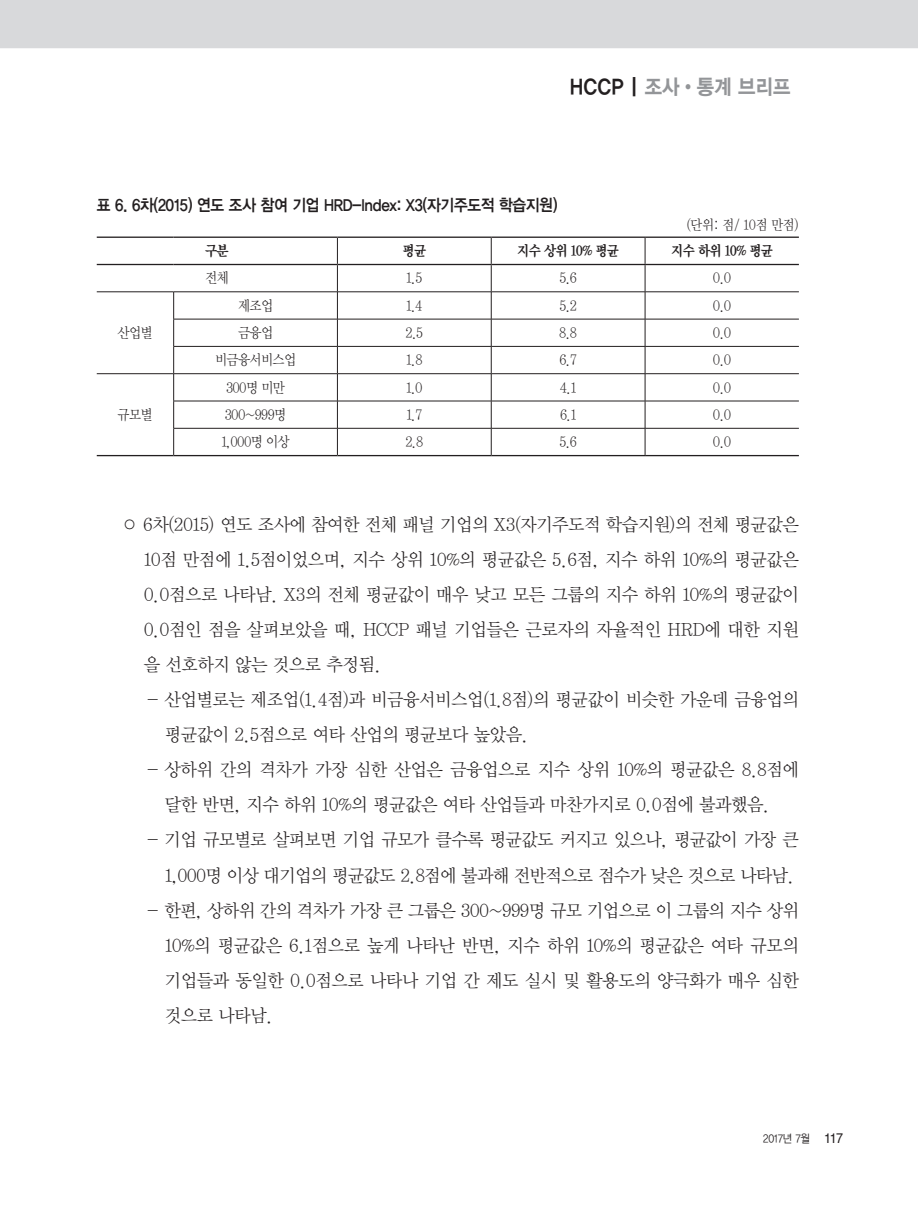
<style>
.page{position:relative;width:918px;height:1226px;background:#fff}
.page>*{position:absolute;margin:0;border:0;box-sizing:border-box;transform-origin:0 0}
.t1{font:21px "YDVYGO15";color:#939598;scale:.9 1}
.t2{font:18.2px/35px "YDVY Mj O12";letter-spacing:-.025em;color:#231f20;text-align:justify;scale:.96 1}
.t3{font:16.45px "YDVYGO14";letter-spacing:-.02em;color:#231f20;scale:.9 1}
.t4{font:14.35px "YDVY Mj O12";letter-spacing:-.05em;color:#231f20;scale:.9 1}
.t5{font:14.35px "YDVY Mj O15";letter-spacing:-.05em;color:#231f20;scale:.9 1}
.t6{font:14px "YDVY Mj O12";letter-spacing:-.025em;color:#231f20;scale:.9 1}
.t7{font:11.38px "YDVYGO12";color:#231f20;scale:.9 1}
.s1{color:#231f20}
.s2{font-family:"Helvetica";font-size:14px}
</style>
<div class="page">
<div style="left:0;top:0;width:918px;height:98px;background:#d8d9db"></div>
<div style="left:0;top:48px;width:918px;height:50px;background:#fff"></div>
<hr style="left:97px;top:291px;width:77px;height:1px;background:#231f20">
<hr style="left:174px;top:291px;width:163px;height:1px;background:#231f20">
<hr style="left:337px;top:291px;width:154px;height:1px;background:#231f20">
<hr style="left:491px;top:291px;width:154px;height:1px;background:#231f20">
<hr style="left:645px;top:291px;width:154px;height:1px;background:#231f20">
<hr style="left:173px;top:319px;width:164px;height:1px;background:#231f20">
<hr style="left:337px;top:319px;width:154px;height:1px;background:#231f20">
<hr style="left:491px;top:319px;width:154px;height:1px;background:#231f20">
<hr style="left:645px;top:319px;width:154px;height:1px;background:#231f20">
<hr style="left:173px;top:346px;width:164px;height:1px;background:#231f20">
<hr style="left:337px;top:346px;width:154px;height:1px;background:#231f20">
<hr style="left:491px;top:346px;width:154px;height:1px;background:#231f20">
<hr style="left:645px;top:346px;width:154px;height:1px;background:#231f20">
<hr style="left:97px;top:373px;width:77px;height:1px;background:#231f20">
<hr style="left:174px;top:373px;width:163px;height:1px;background:#231f20">
<hr style="left:337px;top:373px;width:154px;height:1px;background:#231f20">
<hr style="left:491px;top:373px;width:154px;height:1px;background:#231f20">
<hr style="left:645px;top:373px;width:154px;height:1px;background:#231f20">
<hr style="left:173px;top:400px;width:164px;height:1px;background:#231f20">
<hr style="left:337px;top:400px;width:154px;height:1px;background:#231f20">
<hr style="left:491px;top:400px;width:154px;height:1px;background:#231f20">
<hr style="left:645px;top:400px;width:154px;height:1px;background:#231f20">
<hr style="left:173px;top:428px;width:164px;height:1px;background:#231f20">
<svg style="left:173px;top:292px;width:1px;height:163px"></svg>
<hr style="left:337px;top:428px;width:154px;height:1px;background:#231f20">
<svg style="left:337px;top:238px;width:1px;height:217px"></svg>
<hr style="left:491px;top:428px;width:154px;height:1px;background:#231f20">
<svg style="left:491px;top:238px;width:1px;height:217px"></svg>
<hr style="left:645px;top:428px;width:154px;height:1px;background:#231f20">
<svg style="left:645px;top:238px;width:1px;height:217px"></svg>
<hr style="left:97px;top:236px;width:77px;height:2px;background:#231f20">
<hr style="left:174px;top:236px;width:163px;height:2px;background:#231f20">
<hr style="left:337px;top:236px;width:154px;height:2px;background:#231f20">
<hr style="left:491px;top:236px;width:154px;height:2px;background:#231f20">
<hr style="left:645px;top:236px;width:154px;height:2px;background:#231f20">
<hr style="left:97px;top:455px;width:77px;height:1px;background:#231f20">
<hr style="left:174px;top:455px;width:163px;height:1px;background:#231f20">
<hr style="left:337px;top:455px;width:154px;height:1px;background:#231f20">
<hr style="left:491px;top:455px;width:154px;height:1px;background:#231f20">
<hr style="left:645px;top:455px;width:154px;height:1px;background:#231f20">
<hr style="left:97px;top:264px;width:77px;height:1px;background:#231f20">
<hr style="left:174px;top:264px;width:163px;height:1px;background:#231f20">
<hr style="left:337px;top:264px;width:154px;height:1px;background:#231f20">
<hr style="left:491px;top:264px;width:154px;height:1px;background:#231f20">
<hr style="left:645px;top:264px;width:154px;height:1px;background:#231f20">
<p class="t1" style="left:570px;top:74px;width:247px"><span class="s1">HCCP |</span> 조사•통계 브리프</p>
<p class="t3" style="left:97px;top:195px;width:513px">표 6. 6차(2015) 연도 조사 참여 기업 HRD-Index: X3(자기주도적 학습지원)</p>
<p class="t6" style="left:686px;top:217px;width:126px">(단위: 점/ 10점 만점)</p>
<p class="t4" style="left:118px;top:324px;width:41px">산업별</p>
<p class="t4" style="left:118px;top:406px;width:41px">규모별</p>
<p class="t5" style="left:205px;top:242px;width:28px">구분</p>
<p class="t5" style="left:402px;top:242px;width:28px">평균</p>
<p class="t5" style="left:517px;top:242px;width:115px">지수 상위 10% 평균</p>
<p class="t5" style="left:671px;top:242px;width:115px">지수 하위 10% 평균</p>
<p class="t4" style="left:205px;top:270px;width:28px">전체</p>
<p class="t4" style="left:406px;top:270px;width:19px">1.5</p>
<p class="t4" style="left:559px;top:270px;width:21px">5.6</p>
<p class="t4" style="left:713px;top:270px;width:22px">0.0</p>
<p class="t4" style="left:238px;top:297px;width:41px">제조업</p>
<p class="t4" style="left:406px;top:297px;width:20px">1.4</p>
<p class="t4" style="left:559px;top:297px;width:21px">5.2</p>
<p class="t4" style="left:713px;top:297px;width:22px">0.0</p>
<p class="t4" style="left:238px;top:324px;width:41px">금융업</p>
<p class="t4" style="left:405px;top:324px;width:21px">2.5</p>
<p class="t4" style="left:559px;top:324px;width:21px">8.8</p>
<p class="t4" style="left:713px;top:324px;width:22px">0.0</p>
<p class="t4" style="left:215px;top:351px;width:92px">비금융서비스업</p>
<p class="t4" style="left:406px;top:351px;width:20px">1.8</p>
<p class="t4" style="left:559px;top:351px;width:21px">6.7</p>
<p class="t4" style="left:713px;top:351px;width:22px">0.0</p>
<p class="t4" style="left:226px;top:379px;width:67px">300명 미만</p>
<p class="t4" style="left:406px;top:379px;width:20px">1.0</p>
<p class="t4" style="left:560px;top:379px;width:20px">4.1</p>
<p class="t4" style="left:713px;top:379px;width:22px">0.0</p>
<p class="t4" style="left:225px;top:406px;width:70px">300~999명</p>
<p class="t4" style="left:406px;top:406px;width:19px">1.7</p>
<p class="t4" style="left:560px;top:406px;width:20px">6.1</p>
<p class="t4" style="left:713px;top:406px;width:22px">0.0</p>
<p class="t4" style="left:221px;top:433px;width:77px">1,000명 이상</p>
<p class="t4" style="left:405px;top:433px;width:21px">2.8</p>
<p class="t4" style="left:559px;top:433px;width:21px">5.6</p>
<p class="t4" style="left:713px;top:433px;width:22px">0.0</p>
<p class="t2" style="left:144px;top:507px;width:684px;text-indent:-22px">○ 6차(2015) 연도 조사에 참여한 전체 패널 기업의 X3(자기주도적 학습지원)의 전체 평균값은 10점 만점에 1.5점이었으며, 지수 상위 10%의 평균값은 5.6점, 지수 하위 10%의 평균값은 0.0점으로 나타남. X3의 전체 평균값이 매우 낮고 모든 그룹의 지수 하위 10%의 평균값이 0.0점인 점을 살펴보았을 때, HCCP 패널 기업들은 근로자의 자율적인 HRD에 대한 지원 을 선호하지 않는 것으로 추정됨.</p>
<p class="t2" style="left:165px;top:682px;width:662px;text-indent:-18px">- 산업별로는 제조업(1.4점)과 비금융서비스업(1.8점)의 평균값이 비슷한 가운데 금융업의 평균값이 2.5점으로 여타 산업의 평균보다 높았음.</p>
<p class="t2" style="left:146px;top:752px;width:681px;text-align:center">- 상하위 간의 격차가 가장 심한 산업은 금융업으로 지수 상위 10%의 평균값은 8.8점에 달한 반면, 지수 하위 10%의 평균값은 여타 산업들과 마찬가지로 0.0점에 불과했음.</p>
<p class="t2" style="left:146px;top:822px;width:681px;text-align:right">- 기업 규모별로 살펴보면 기업 규모가 클수록 평균값도 커지고 있으나, 평균값이 가장 큰<br>1,000명 이상 대기업의 평균값도 2.8점에 불과해 전반적으로 점수가 낮은 것으로 나타남.</p>
<p class="t2" style="left:165px;top:892px;width:662px;text-indent:-18px">- 한편, 상하위 간의 격차가 가장 큰 그룹은 300~999명 규모 기업으로 이 그룹의 지수 상위 10%의 평균값은 6.1점으로 높게 나타난 반면, 지수 하위 10%의 평균값은 여타 규모의 기업들과 동일한 0.0점으로 나타나 기업 간 제도 실시 및 활용도의 양극화가 매우 심한 것으로 나타남.</p>
<p class="t7" style="left:763px;top:1131px;width:90px">2017년 7월 <span class="s2">117</span></p>
</div>
